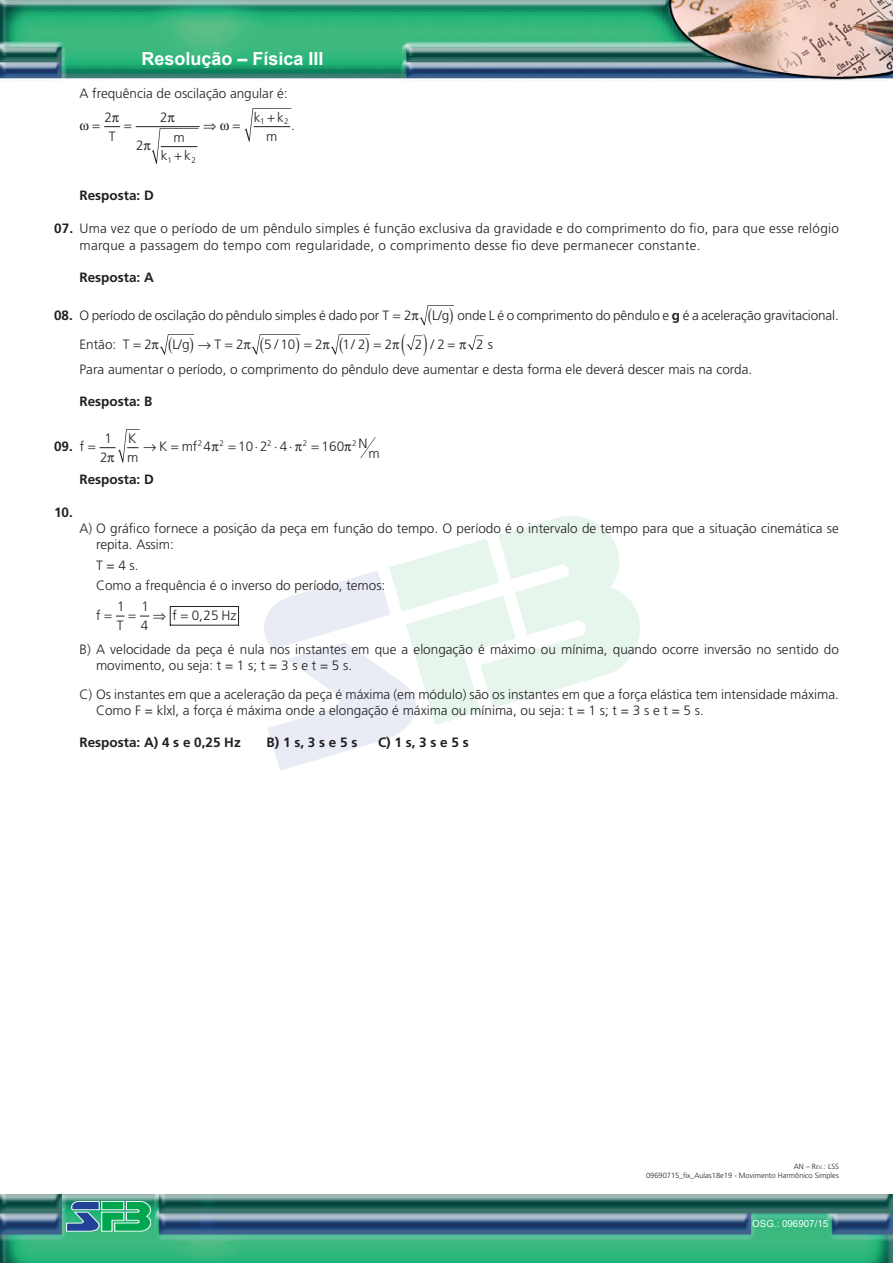
<style>
.page{position:relative;width:893px;height:1263px;background:#fff}
.page>*{position:absolute;margin:0;border:0;box-sizing:border-box;transform-origin:0 0}
.t1{font:700 18px "Arial";color:#fff}
.Exercício_resposta{font:300 13.5px/16.2px "Frutiger";color:#231f20}
.Exercício_chamada{font:300 13.5px/19px "Frutiger";letter-spacing:.02em;color:#231f20;text-align:center}
.Exercício_chamada-2{font:300 13.5px "Frutiger";letter-spacing:-.01em;color:#231f20}
.Exercício_resposta-2{font:700 13.5px "Frutiger";color:#231f20}
.Exercício_chamada-3{font:700 13.5px "Frutiger";color:#231f20}
.t2{font:13.5px "Symbol";color:#231f20}
.t3{font:9.75px "Arial";color:#fff}
.t4{font:300 8.1px "Frutiger";color:#231f20}
.t5{font:300 7.5px "Frutiger";color:#231f20}
.t6{font:300 7.5px "Frutiger";color:#231f20}
.s1{font-weight:700}
.s2{font-style:inherit}
.s3{font-size:5.25px}
</style>
<div class="page">
<img style="left:0;top:1195px;width:893px;height:68px">
<svg style="left:66px;top:1201px;width:85px;height:30px;background:#39a184"></svg>
<svg style="left:264px;top:516px;width:376px;height:255px"></svg>
<img style="left:0;top:0;width:892px;height:80px">
<hr style="left:136px;top:126px;width:64px;height:1px;background:#231f20">
<svg style="left:360px;top:437px;width:16px;height:21px"></svg>
<svg style="left:170px;top:607px;width:1px;height:18px"></svg>
<svg style="left:238px;top:607px;width:1px;height:18px"></svg>
<hr style="left:170px;top:606px;width:69px;height:1px;background:#231f20">
<hr style="left:170px;top:625px;width:69px;height:1px;background:#231f20">
<svg style="left:104px;top:126px;width:17px;height:2px"></svg>
<svg style="left:151px;top:128px;width:47px;height:36px"></svg>
<svg style="left:419px;top:305px;width:35px;height:20px"></svg>
<svg style="left:160px;top:334px;width:34px;height:20px"></svg>
<svg style="left:251px;top:334px;width:50px;height:20px"></svg>
<svg style="left:330px;top:334px;width:40px;height:20px"></svg>
<svg style="left:406px;top:335px;width:17px;height:15px"></svg>
<svg style="left:467px;top:335px;width:16px;height:15px"></svg>
<svg style="left:99px;top:429px;width:41px;height:34px"></svg>
<svg style="left:116px;top:615px;width:33px;height:2px"></svg>
<svg style="left:244px;top:108px;width:47px;height:34px"></svg>
<h1 class="t1" style="left:142px;top:46px;width:184px">Resolução – Física III</h1>
<p class="Exercício_resposta" style="left:80px;top:85px;width:210px">A frequência de oscilação angular é:</p>
<p class="Exercício_chamada" style="left:105px;top:107px;width:9px">2</p>
<p class="Exercício_chamada" style="left:160px;top:107px;width:9px">2</p>
<p class="Exercício_chamada" style="left:136px;top:136px;width:9px">2</p>
<p class="t4" style="left:167px;top:155px;width:6px">1</p>
<p class="t4" style="left:191px;top:155px;width:6px">2</p>
<p class="Exercício_chamada" style="left:254px;top:107px;width:32px">k k m</p>
<p class="t4" style="left:260px;top:117px;width:6px">1</p>
<p class="t4" style="left:284px;top:117px;width:6px">2</p>
<p class="Exercício_chamada" style="left:291px;top:116px;width:5px">.</p>
<p class="Exercício_chamada" style="left:109px;top:126px;width:8px">T</p>
<p class="Exercício_chamada" style="left:161px;top:128px;width:32px">m<br>k k</p>
<p class="Exercício_resposta-2" style="left:80px;top:187px;width:76px">Resposta: D</p>
<p class="Exercício_chamada" style="left:80px;top:221px;width:761px;line-height:16.2px;text-align:left;text-indent:-26px"><span class="s1">07.</span> Uma vez que o período de um pêndulo simples é função exclusiva da gravidade e do comprimento do fio, para que esse relógio marque a passagem do tempo com regularidade, o comprimento desse fio deve permanecer constante.</p>
<p class="Exercício_resposta-2" style="left:80px;top:269px;width:76px">Resposta: A</p>
<p class="Exercício_chamada-2" style="left:54px;top:307px;width:359px"><span class="s1">08.</span> O período de oscilação do pêndulo simples é dado por T 2</p>
<p class="Exercício_chamada" style="left:432px;top:305px;width:19px">L/g</p>
<p class="Exercício_chamada-2" style="left:457px;top:307px;width:383px">onde L é o comprimento do pêndulo e <span class="s1">g</span> é a aceleração gravitacional.</p>
<p class="Exercício_resposta" style="left:80px;top:336px;width:38px">Então:</p>
<p class="Exercício_chamada" style="left:123px;top:335px;width:8px">T</p>
<p class="Exercício_chamada" style="left:198px;top:335px;width:25px">→ T</p>
<p class="Exercício_chamada" style="left:172px;top:335px;width:19px">L/g</p>
<p class="Exercício_chamada" style="left:274px;top:335px;width:5px">/</p>
<p class="Exercício_chamada" style="left:264px;top:335px;width:33px">5 10</p>
<p class="Exercício_chamada" style="left:315px;top:335px;width:9px">2</p>
<p class="Exercício_chamada" style="left:343px;top:335px;width:24px">1 2/</p>
<p class="Exercício_chamada" style="left:430px;top:335px;width:5px">/</p>
<p class="Exercício_chamada" style="left:385px;top:335px;width:9px">2</p>
<p class="Exercício_chamada" style="left:415px;top:335px;width:32px">2 2</p>
<p class="Exercício_chamada" style="left:476px;top:335px;width:19px">2 s</p>
<p class="Exercício_resposta" style="left:80px;top:361px;width:674px">Para aumentar o período, o comprimento do pêndulo deve aumentar e desta forma ele deverá descer mais na corda.</p>
<p class="Exercício_resposta-2" style="left:80px;top:393px;width:74px">Resposta: B</p>
<p class="Exercício_chamada" style="left:144px;top:335px;width:9px">2</p>
<p class="Exercício_chamada" style="left:236px;top:335px;width:9px">2</p>
<p class="Exercício_chamada-3" style="left:54px;top:439px;width:20px">09.</p>
<p class="Exercício_chamada" style="left:80px;top:437px;width:6px">f</p>
<p class="Exercício_chamada" style="left:127px;top:428px;width:13px;text-align:left">K m</p>
<p class="Exercício_chamada" style="left:143px;top:437px;width:56px">→K mf</p>
<p class="Exercício_chamada" style="left:359px;top:433px;width:11px">N</p>
<p class="Exercício_chamada" style="left:100px;top:428px;width:13px">1<br>2</p>
<p class="Exercício_chamada" style="left:204px;top:437px;width:9px">4</p>
<p class="Exercício_chamada" style="left:238px;top:437px;width:50px">102 4</p>
<p class="Exercício_chamada" style="left:321px;top:437px;width:24px">160</p>
<p class="t4" style="left:198px;top:438px;width:6px">2</p>
<p class="t4" style="left:219px;top:438px;width:6px">2</p>
<p class="t4" style="left:267px;top:438px;width:6px">2</p>
<p class="t4" style="left:303px;top:438px;width:6px">2</p>
<p class="t4" style="left:352px;top:438px;width:6px">2</p>
<p class="t2" style="left:255px;top:438px;width:39px">⋅ ⋅⋅</p>
<p class="Exercício_chamada" style="left:368px;top:444px;width:13px">m</p>
<p class="Exercício_chamada-3" style="left:54px;top:504px;width:20px">10.</p>
<p class="Exercício_resposta-2" style="left:80px;top:471px;width:76px">Resposta: D</p>
<p class="Exercício_resposta" style="left:96px;top:520px;width:744px;text-indent:-17px">A) O gráfico fornece a posição da peça em função do tempo. O período é o intervalo de tempo para que a situação cinemática se repita. Assim:</p>
<p class="Exercício_resposta" style="left:96px;top:557px;width:44px">T = 4 s.</p>
<p class="Exercício_resposta" style="left:96px;top:577px;width:291px">Como a frequência é o inverso do período, temos:</p>
<p class="Exercício_chamada" style="left:96px;top:605px;width:6px">f</p>
<p class="Exercício_chamada" style="left:117px;top:616px;width:8px">T</p>
<p class="Exercício_chamada" style="left:117px;top:597px;width:9px">1</p>
<p class="Exercício_chamada" style="left:141px;top:597px;width:10px;text-align:left">1<br>4</p>
<p class="Exercício_resposta" style="left:96px;top:641px;width:744px;text-indent:-17px">B) A velocidade da peça é nula nos instantes em que a elongação é máximo ou mínima, quando ocorre inversão no sentido do movimento, ou seja: t = 1 s; t = 3 s e t = 5 s.</p>
<p class="Exercício_resposta" style="left:96px;top:686px;width:744px;text-indent:-17px">C) Os instantes em que a aceleração da peça é máxima (em módulo) são os instantes em que a força elástica tem intensidade máxima.<br>Como F = k|x|, a força é máxima onde a elongação é máxima ou mínima, ou seja: t = 1 s; t = 3 s e t = 5 s.</p>
<p class="Exercício_resposta-2" style="left:80px;top:735px;width:163px">Resposta: A) 4 s e 0,25 Hz</p>
<p class="Exercício_resposta-2" style="left:267px;top:735px;width:92px">B) 1 s, 3 s e 5 s</p>
<p class="Exercício_resposta-2" style="left:378px;top:735px;width:92px">C) 1 s, 3 s e 5 s</p>
<p class="Exercício_chamada" style="left:153px;top:605px;width:26px">⇒ f</p>
<p class="Exercício_chamada" style="left:192px;top:605px;width:46px">0 2, 5Hz</p>
<p class="t6" style="left:794px;top:1162px;width:47px"><span class="s2">AN –</span> R<span class="s3">ev</span>.: LSS</p>
<p class="t5" style="left:646px;top:1171px;width:194px">09690715_fix_Aulas18e19 - Movimento Harmônico Simples</p>
<p class="t3" style="left:752px;top:1217px;width:77px">OSG.: 096907/15</p>
</div>
